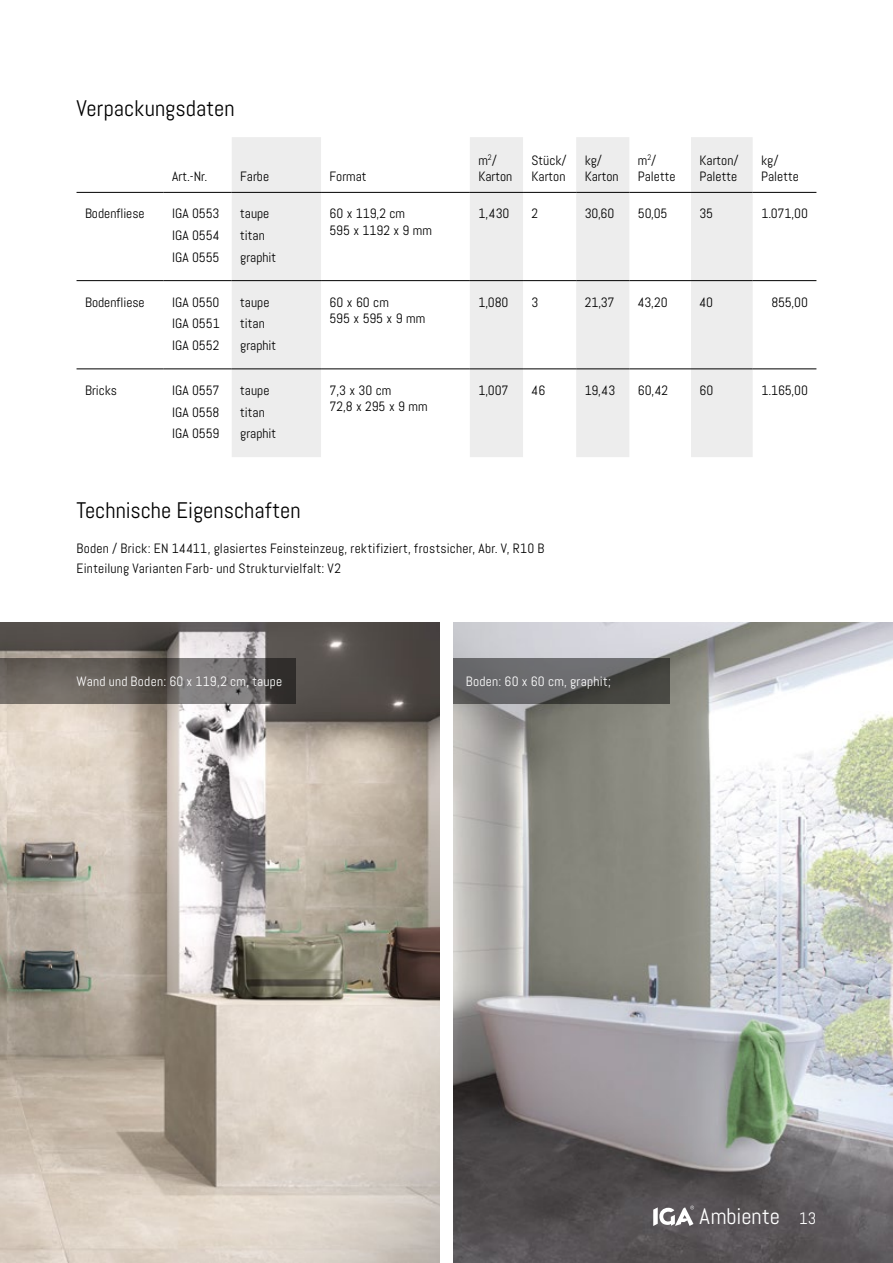
<style>
.page{position:relative;width:893px;height:1263px;background:#fff}
.page>*{position:absolute;margin:0;border:0;box-sizing:border-box;transform-origin:0 0}
.t1{font:22.5px "Abel";color:#000}
.t2{font:22.5px "Abel";color:#fff}
.t3{font:13.5px/21.8px "Abel";color:#000}
.t4{font:13.5px "Abel";letter-spacing:.015em;color:#fff}
.s1{font-size:16.5px}
</style>
<div class="page">
<img style="left:453px;top:623px;width:440px;height:640px">
<svg style="left:653px;top:1206px;width:41px;height:20px"></svg>
<img style="left:0;top:623px;width:440px;height:640px">
<svg style="left:0;top:658px;width:295px;height:46px;background:#66615d"></svg>
<svg style="left:453px;top:658px;width:217px;height:46px;background:#5b5c5c"></svg>
<svg style="left:232px;top:137px;width:521px;height:320px"></svg>
<hr style="left:77px;top:192px;width:87px;height:1px;background:#000">
<hr style="left:164px;top:192px;width:68px;height:1px;background:#000">
<hr style="left:232px;top:192px;width:89px;height:1px;background:#000">
<hr style="left:321px;top:192px;width:149px;height:1px;background:#000">
<hr style="left:470px;top:192px;width:53px;height:1px;background:#000">
<hr style="left:523px;top:192px;width:53px;height:1px;background:#000">
<hr style="left:576px;top:192px;width:53px;height:1px;background:#000">
<hr style="left:629px;top:192px;width:62px;height:1px;background:#000">
<hr style="left:691px;top:192px;width:62px;height:1px;background:#000">
<hr style="left:753px;top:192px;width:63px;height:1px;background:#000">
<hr style="left:77px;top:280px;width:87px;height:1px;background:#000">
<hr style="left:164px;top:280px;width:68px;height:1px;background:#000">
<hr style="left:232px;top:280px;width:89px;height:1px;background:#000">
<hr style="left:321px;top:280px;width:149px;height:1px;background:#000">
<hr style="left:470px;top:280px;width:53px;height:1px;background:#000">
<hr style="left:523px;top:280px;width:53px;height:1px;background:#000">
<hr style="left:576px;top:280px;width:53px;height:1px;background:#000">
<hr style="left:629px;top:280px;width:62px;height:1px;background:#000">
<hr style="left:691px;top:280px;width:62px;height:1px;background:#000">
<hr style="left:753px;top:280px;width:63px;height:1px;background:#000">
<hr style="left:77px;top:368px;width:87px;height:1px;background:#000">
<hr style="left:164px;top:368px;width:68px;height:1px;background:#000">
<hr style="left:232px;top:368px;width:89px;height:1px;background:#000">
<hr style="left:321px;top:368px;width:149px;height:1px;background:#000">
<hr style="left:470px;top:368px;width:53px;height:1px;background:#000">
<hr style="left:523px;top:368px;width:53px;height:1px;background:#000">
<hr style="left:576px;top:368px;width:53px;height:1px;background:#000">
<hr style="left:629px;top:368px;width:62px;height:1px;background:#000">
<hr style="left:691px;top:368px;width:62px;height:1px;background:#000">
<hr style="left:753px;top:368px;width:63px;height:1px;background:#000">
<h1 class="t1" style="left:77px;top:94px;width:160px">Verpackungsdaten</h1>
<p class="t3" style="left:172px;top:166px;width:37px">Art.-Nr.</p>
<p class="t3" style="left:240px;top:166px;width:30px">Farbe</p>
<p class="t3" style="left:330px;top:166px;width:39px">Format</p>
<p class="t3" style="left:478px;top:152px;width:35px;line-height:16.5px">m<sup>2</sup>/<br>Karton</p>
<p class="t3" style="left:531px;top:152px;width:37px;line-height:16.5px">Stück/<br>Karton</p>
<p class="t3" style="left:585px;top:152px;width:35px;line-height:16.5px">kg/<br>Karton</p>
<p class="t3" style="left:638px;top:152px;width:39px;line-height:16.5px">m<sup>2</sup>/<br>Palette</p>
<p class="t3" style="left:699px;top:152px;width:41px;line-height:16.5px">Karton/<br>Palette</p>
<p class="t3" style="left:761px;top:152px;width:39px;line-height:16.5px">kg/<br>Palette</p>
<p class="t3" style="left:85px;top:203px;width:61px">Bodenfliese</p>
<p class="t3" style="left:172px;top:203px;width:49px;text-align:justify">IGA 0553<br>IGA 0554<br>IGA 0555</p>
<p class="t3" style="left:240px;top:203px;width:38px">taupe titan graphit</p>
<p class="t3" style="left:330px;top:205px;width:104px;line-height:16.5px">60 x 119,2 cm<br>595 x 1192 x 9 mm</p>
<p class="t3" style="left:478px;top:203px;width:33px">1,430</p>
<p class="t3" style="left:531px;top:203px;width:8px">2</p>
<p class="t3" style="left:585px;top:203px;width:31px">30,60</p>
<p class="t3" style="left:638px;top:203px;width:31px">50,05</p>
<p class="t3" style="left:699px;top:203px;width:15px">35</p>
<p class="t3" style="left:761px;top:203px;width:48px">1.071,00</p>
<p class="t3" style="left:85px;top:291px;width:61px">Bodenfliese</p>
<p class="t3" style="left:172px;top:291px;width:49px;text-align:justify">IGA 0550<br>IGA 0551<br>IGA 0552</p>
<p class="t3" style="left:240px;top:291px;width:38px">taupe titan graphit</p>
<p class="t3" style="left:330px;top:294px;width:97px;line-height:16.5px">60 x 60 cm<br>595 x 595 x 9 mm</p>
<p class="t3" style="left:478px;top:291px;width:32px">1,080</p>
<p class="t3" style="left:532px;top:291px;width:8px">3</p>
<p class="t3" style="left:585px;top:291px;width:31px">21,37</p>
<p class="t3" style="left:638px;top:291px;width:31px">43,20</p>
<p class="t3" style="left:699px;top:291px;width:15px">40</p>
<p class="t3" style="left:771px;top:291px;width:38px">855,00</p>
<p class="t3" style="left:85px;top:379px;width:34px">Bricks</p>
<p class="t3" style="left:172px;top:379px;width:49px;text-align:justify">IGA 0557<br>IGA 0558<br>IGA 0559</p>
<p class="t3" style="left:240px;top:379px;width:38px">taupe titan graphit</p>
<p class="t3" style="left:330px;top:382px;width:100px;line-height:16.5px">7,3 x 30 cm<br>72,8 x 295 x 9 mm</p>
<p class="t3" style="left:478px;top:379px;width:32px">1,007</p>
<p class="t3" style="left:532px;top:379px;width:15px">46</p>
<p class="t3" style="left:585px;top:379px;width:32px">19,43</p>
<p class="t3" style="left:638px;top:379px;width:32px">60,42</p>
<p class="t3" style="left:699px;top:379px;width:15px">60</p>
<p class="t3" style="left:762px;top:379px;width:48px">1.165,00</p>
<h1 class="t1" style="left:77px;top:496px;width:226px">Technische Eigenschaften</h1>
<p class="t3" style="left:77px;top:538px;width:469px;line-height:20.4px">Boden / Brick: EN 14411, glasiertes Feinsteinzeug, rektifiziert, frostsicher, Abr. V, R10 B<br>Einteilung Varianten Farb- und Strukturvielfalt: V2</p>
<p class="t4" style="left:77px;top:673px;width:207px">Wand und Boden: 60 x 119,2 cm, taupe</p>
<p class="t4" style="left:466px;top:673px;width:146px">Boden: 60 x 60 cm, graphit;</p>
<h1 class="t2" style="left:700px;top:1202px;width:118px">Ambiente <span class="s1">13</span></h1>
</div>
